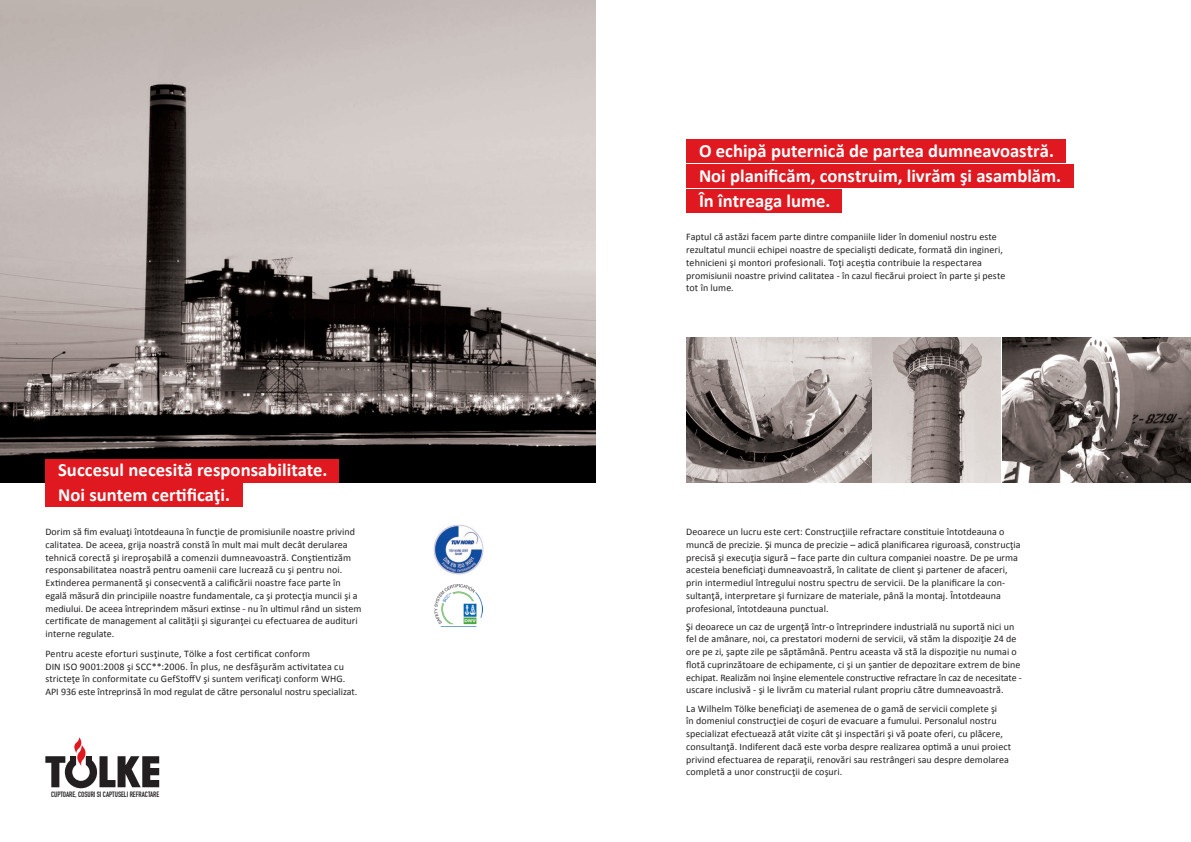
<style>
.page{position:relative;width:1191px;height:842px;background:#fff}
.page>*{position:absolute;margin:0;border:0;box-sizing:border-box;transform-origin:0 0}
.t1{font:700 18.6px/24.9px "Calibri";color:#fff}
.t2{font:10px/12.8px "Calibri";letter-spacing:.005em;color:#231f20}
.t3{font:7.7px "DIN Engschrift";color:#231f20}
</style>
<div class="page">
<img style="left:0;top:0;width:595px;height:482px">
<div style="left:45px;top:459px;width:294px;height:23px;background:#e01921"></div>
<div style="left:45px;top:484px;width:197px;height:23px;background:#e01921"></div>
<img style="left:433px;top:524px;width:50px;height:50px">
<img style="left:434px;top:584px;width:49px;height:41px">
<img style="left:686px;top:338px;width:505px;height:144px">
<div style="left:686px;top:189px;width:156px;height:24px;background:#e01921"></div>
<div style="left:686px;top:164px;width:387px;height:24px;background:#e01921"></div>
<div style="left:686px;top:139px;width:380px;height:24px;background:#e01921"></div>
<svg style="left:45px;top:737px;width:114px;height:51px"></svg>
<h1 class="t1" style="left:58px;top:458px;width:271px">Succesul necesită responsabilitate.<br>Noi suntem certificaţi.</h1>
<p class="t2" style="left:45px;top:525px;width:318px">Dorim să fim evaluaţi întotdeauna în funcţie de promisiunile noastre privind calitatea. De aceea, grija noastră constă în mult mai mult decât derularea tehnică corectă şi ireproşabilă a comenzii dumneavoastră. Conştientizăm responsabilitatea noastră pentru oamenii care lucrează cu şi pentru noi.<br>Extinderea permanentă şi consecventă a calificării noastre face parte în egală măsură din principiile noastre fundamentale, ca şi protecţia muncii şi a mediului. De aceea întreprindem măsuri extinse - nu în ultimul rând un sistem certificate de management al calităţii şi siguranţei cu efectuarea de audituri interne regulate.</p>
<p class="t2" style="left:45px;top:647px;width:313px">Pentru aceste eforturi susţinute, Tölke a fost certificat conform<br>DIN ISO 9001:2008 şi SCC**:2006. În plus, ne desfăşurăm activitatea cu stricteţe în conformitate cu GefStoffV şi suntem verificaţi conform WHG.<br>API 936 este întreprinsă în mod regulat de către personalul nostru specializat.</p>
<p class="t3" style="left:51px;top:789px;width:110px">CUPTOARE, COSURI SI CAPTUSELI REFRACTARE</p>
<h1 class="t1" style="left:699px;top:138px;width:364px">O echipă puternică de partea dumneavoastră.<br>Noi planificăm, construim, livrăm şi asamblăm.<br>În întreaga lume.</h1>
<p class="t2" style="left:686px;top:231px;width:320px">Faptul că astăzi facem parte dintre companiile lider în domeniul nostru este rezultatul muncii echipei noastre de specialişti dedicate, formată din ingineri, tehnicieni şi montori profesionali. Toţi aceştia contribuie la respectarea promisiunii noastre privind calitatea - în cazul fiecărui proiect în parte şi peste tot în lume.</p>
<p class="t2" style="left:686px;top:525px;width:336px">Deoarece un lucru este cert: Construcţiile refractare constituie întotdeauna o muncă de precizie. Şi munca de precizie – adică planificarea riguroasă, construcţia precisă şi execuţia sigură – face parte din cultura companiei noastre. De pe urma acesteia beneficiaţi dumneavoastră, în calitate de client şi partener de afaceri, prin intermediul întregului nostru spectru de servicii. De la planificare la con&shy;sultanţă, interpretare şi furnizare de materiale, până la montaj. Întotdeauna profesional, întotdeauna punctual.</p>
<p class="t2" style="left:686px;top:620px;width:337px">Şi deoarece un caz de urgenţă într-o întreprindere industrială nu suportă nici un fel de amânare, noi, ca prestatori moderni de servicii, vă stăm la dispoziţie 24 de ore pe zi, şapte zile pe săptămână. Pentru aceasta vă stă la dispoziţie nu numai o flotă cuprinzătoare de echipamente, ci şi un şantier de depozitare extrem de bine echipat. Realizăm noi înşine elementele constructive refractare în caz de necesitate - uscare inclusivă - şi le livrăm cu material rulant propriu către dumneavoastră.</p>
<p class="t2" style="left:686px;top:702px;width:326px">La Wilhelm Tölke beneficiaţi de asemenea de o gamă de servicii complete şi<br>în domeniul construcţiei de coşuri de evacuare a fumului. Personalul nostru specializat efectuează atât vizite cât şi inspectări şi vă poate oferi, cu plăcere, consultanţă. Indiferent dacă este vorba despre realizarea optimă a unui proiect privind efectuarea de reparaţii, renovări sau restrângeri sau despre demolarea completă a unor construcţii de coşuri.</p>
</div>
